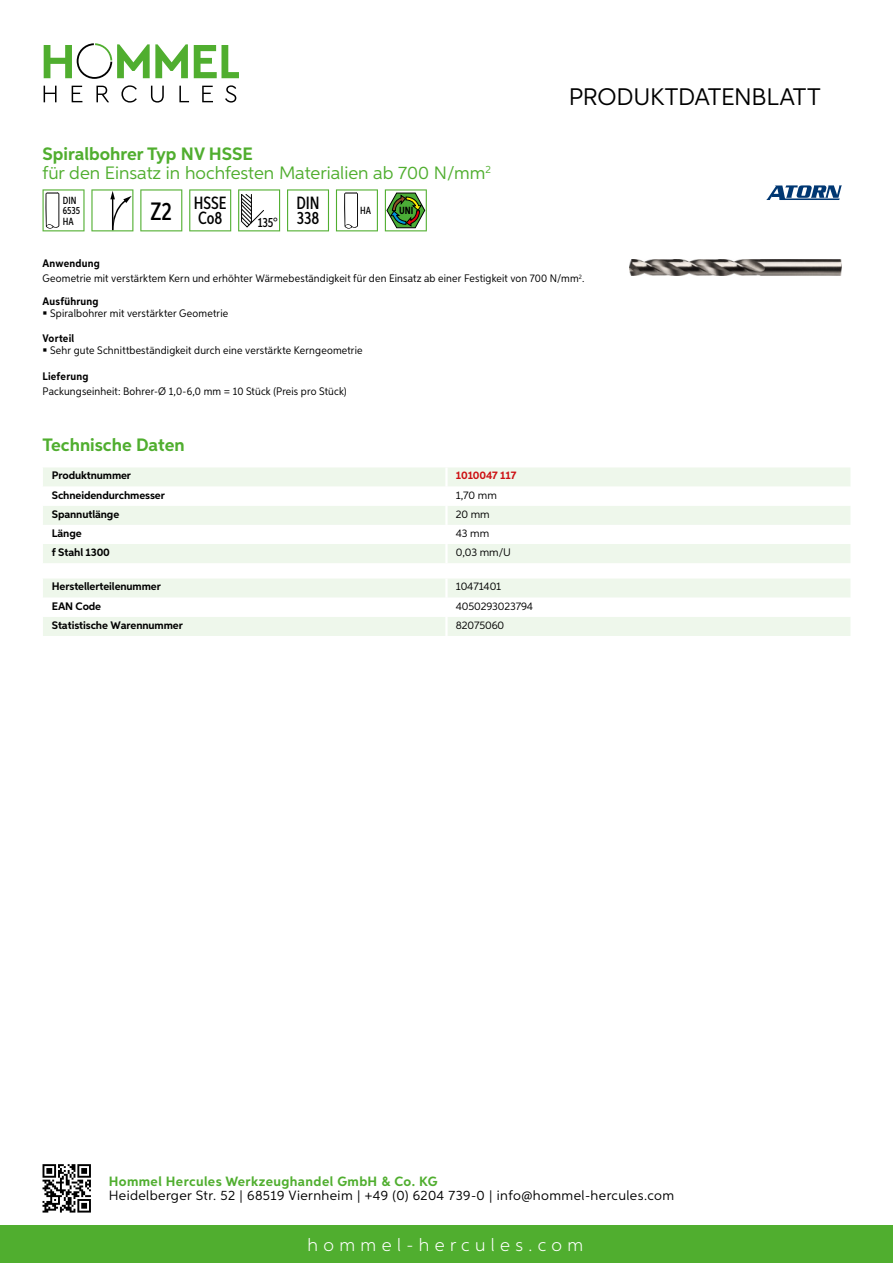
<style>
.page{position:relative;width:893px;height:1263px;background:#fff}
.page>*{position:absolute;margin:0;border:0;box-sizing:border-box;transform-origin:0 0}
.t1{font:24px "Aspira";letter-spacing:-.01em;color:#000}
.t2{font:18px/19.8px "Aspira";color:#50ae2f}
.t3{font:300 18px "Aspira";letter-spacing:.3em;color:#fff}
.t4{font:700 18px "Aspira";color:#50ae2f}
.t5{font:500 17.85px/14.9px "Aspira XX Nar";color:#000;text-align:right}
.t6{font:13.5px "Aspira";letter-spacing:.03em;color:#000}
.t7{font:700 13.5px "Aspira";letter-spacing:.03em;color:#50ae2f}
.t8{font:500 13.35px "Aspira XX Nar";color:#000}
.t9{font:10.95px/15.1px "Aspira Nar";letter-spacing:.015em;color:#000}
.t10{font:700 10.95px "Aspira";letter-spacing:-.01em;color:#000}
.t11{font:10.95px "Aspira";letter-spacing:-.01em;color:#000}
.t12{font:700 10.95px "Aspira Nar";letter-spacing:.02em;color:#000}
.t13{font:700 10.95px "Aspira";letter-spacing:-.01em;color:#cd1013}
.t14{font:500 10.35px/10.4px "Aspira XX Nar";color:#000}
.t15{font:700 10.35px "Aspira XX Nar";color:#000}
.s1{font-weight:700}
.s2{font-size:25.2px}
</style>
<div class="page">
<div style="left:0;top:1226px;width:893px;height:37px;background:#50ae2f"></div>
<svg style="left:43px;top:1164px;width:48px;height:48px"></svg>
<svg style="left:194px;top:45px;width:45px;height:33px"></svg>
<svg style="left:44px;top:43px;width:144px;height:36px"></svg>
<svg style="left:44px;top:86px;width:13px;height:16px"></svg>
<svg style="left:72px;top:86px;width:10px;height:16px"></svg>
<svg style="left:96px;top:86px;width:13px;height:16px"></svg>
<svg style="left:121px;top:85px;width:16px;height:18px"></svg>
<svg style="left:151px;top:86px;width:13px;height:17px"></svg>
<svg style="left:179px;top:86px;width:10px;height:16px"></svg>
<svg style="left:202px;top:86px;width:11px;height:16px"></svg>
<svg style="left:225px;top:85px;width:11px;height:18px"></svg>
<div style="left:43px;top:467px;width:807px;height:96px;background:#eef7eb"></div>
<svg style="left:43px;top:487px;width:807px;height:57px"></svg>
<hr style="left:445px;top:467px;width:3px;height:20px;background:#fff">
<hr style="left:445px;top:487px;width:3px;height:19px;background:#fff">
<hr style="left:445px;top:506px;width:3px;height:19px;background:#fff">
<hr style="left:445px;top:525px;width:3px;height:19px;background:#fff">
<hr style="left:445px;top:544px;width:3px;height:19px;background:#fff">
<svg style="left:43px;top:579px;width:807px;height:57px"></svg>
<hr style="left:445px;top:617px;width:3px;height:19px;background:#fff">
<svg style="left:43px;top:189px;width:42px;height:42px"></svg>
<svg style="left:91px;top:189px;width:42px;height:42px"></svg>
<svg style="left:140px;top:189px;width:42px;height:42px"></svg>
<svg style="left:189px;top:189px;width:42px;height:42px"></svg>
<svg style="left:238px;top:189px;width:42px;height:42px"></svg>
<svg style="left:287px;top:189px;width:42px;height:42px"></svg>
<svg style="left:336px;top:189px;width:42px;height:42px"></svg>
<svg style="left:385px;top:189px;width:42px;height:42px"></svg>
<img style="left:629px;top:259px;width:213px;height:16px">
<svg style="left:766px;top:185px;width:76px;height:15px"></svg>
<h2 class="t2" style="left:43px;top:143px;width:450px"><span class="s1">Spiralbohrer Typ NV HSSE<br></span>für den Einsatz in hochfesten Materialien ab 700 N /mm<sup>2</sup></h2>
<p class="t14" style="left:63px;top:195px;width:19px">DIN<br>6535<br>HA</p>
<h3 class="t5" style="left:151px;top:196px;width:77px"><span class="s2">Z2</span> HSSE<br>Co8</h3>
<p class="t8" style="left:258px;top:215px;width:21px">135°</p>
<h3 class="t5" style="left:296px;top:196px;width:25px;text-align:left">DIN<br>338</h3>
<p class="t14" style="left:360px;top:205px;width:12px">HA</p>
<p class="t15" style="left:399px;top:205px;width:16px">UNI</p>
<h1 class="t1" style="left:569px;top:82px;width:253px">Produktdatenblatt</h1>
<p class="t9" style="left:43px;top:256px;width:543px"><span class="s1">Anwendung<br></span>Geometrie mit verstärktem Kern und erhöhter Wärmebeständigkeit für den Einsatz ab einer Festigkeit von 700 N/mm<sup>2</sup>.</p>
<p class="t12" style="left:43px;top:294px;width:58px">Ausführung</p>
<p class="t9" style="left:50px;top:306px;width:180px">Spiralbohrer mit verstärkter Geometrie</p>
<p class="t12" style="left:43px;top:331px;width:33px">Vorteil</p>
<p class="t9" style="left:50px;top:343px;width:314px">Sehr gute Schnittbeständigkeit durch eine verstärkte Kerngeometrie</p>
<p class="t12" style="left:43px;top:369px;width:47px">Lieferung</p>
<p class="t9" style="left:43px;top:383px;width:306px">Packungseinheit: Bohrer-Ø 1,0-6,0 mm = 10 Stück (Preis pro Stück)</p>
<h2 class="t4" style="left:43px;top:433px;width:144px">Technische Daten</h2>
<p class="t10" style="left:52px;top:469px;width:81px">Produktnummer</p>
<p class="t13" style="left:456px;top:469px;width:62px">1010047 117</p>
<p class="t10" style="left:52px;top:488px;width:115px">Schneidendurchmesser</p>
<p class="t11" style="left:456px;top:488px;width:43px">1,70 mm</p>
<p class="t10" style="left:52px;top:507px;width:69px">Spannutlänge</p>
<p class="t11" style="left:456px;top:507px;width:35px">20 mm</p>
<p class="t10" style="left:52px;top:526px;width:31px">Länge</p>
<p class="t11" style="left:456px;top:526px;width:35px">43 mm</p>
<p class="t10" style="left:52px;top:545px;width:60px">f Stahl 1300</p>
<p class="t11" style="left:456px;top:545px;width:55px">0,03 mm/U</p>
<p class="t10" style="left:52px;top:580px;width:111px">Herstellerteilenummer</p>
<p class="t11" style="left:456px;top:580px;width:47px">10471401</p>
<p class="t10" style="left:52px;top:599px;width:51px">EAN Code</p>
<p class="t11" style="left:456px;top:599px;width:79px">4050293023794</p>
<p class="t10" style="left:52px;top:618px;width:132px">Statistische Warennummer</p>
<p class="t11" style="left:456px;top:618px;width:50px">82075060</p>
<p class="t7" style="left:109px;top:1172px;width:330px">Hommel Hercules Werkzeughandel GmbH &amp; Co. KG</p>
<p class="t6" style="left:109px;top:1187px;width:567px">Heidelberger Str. 52 | 68519 Viernheim | +49 (0) 6204 739-0 | info@hommel-hercules.com</p>
<h2 class="t3" style="left:307px;top:1234px;width:277px">hommel-hercules.com</h2>
</div>
